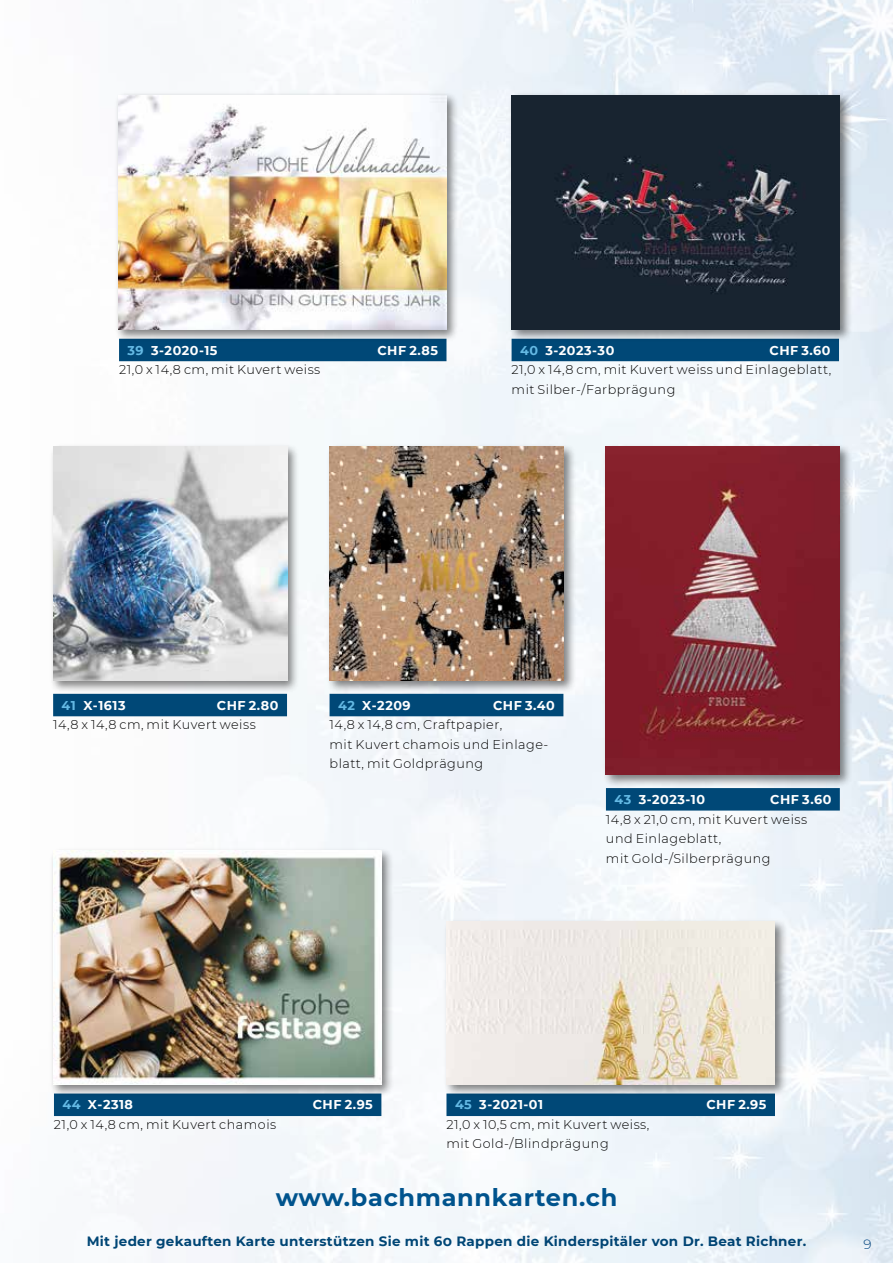
<style>
.page{position:relative;width:893px;height:1263px;background:#fff}
.page>*{position:absolute;margin:0;border:0;box-sizing:border-box;transform-origin:0 0}
.t1{font:700 24px "Montserrat";letter-spacing:.03em;color:#00538d}
.t2{font:700 13.5px "Montserrat";letter-spacing:.02em;color:#004877}
.t3{font:300 13.5px "Montserrat";color:#004985}
.t4{font:300 12.75px/19.5px "Montserrat";letter-spacing:.04em;color:#000}
.t5{font:700 12.75px "Montserrat";letter-spacing:.04em;color:#fff}
.s1{color:#64b9e4}
</style>
<div class="page">
<img style="left:53px;top:0;width:840px;height:1263px">
<div style="left:512px;top:339px;width:327px;height:22px;background:#004877"></div>
<div style="left:54px;top:1093px;width:327px;height:23px;background:#004877"></div>
<div style="left:53px;top:694px;width:234px;height:22px;background:#004877"></div>
<div style="left:330px;top:694px;width:233px;height:22px;background:#004877"></div>
<div style="left:606px;top:788px;width:234px;height:22px;background:#004877"></div>
<div style="left:119px;top:339px;width:327px;height:22px;background:#004877"></div>
<div style="left:446px;top:1093px;width:329px;height:23px;background:#004877"></div>
<div style="left:114px;top:92px;width:345px;height:250px;background:#000;opacity:.5"></div>
<img style="left:118px;top:95px;width:328px;height:234px">
<div style="left:508px;top:92px;width:344px;height:250px;background:#000;opacity:.5"></div>
<img style="left:512px;top:95px;width:328px;height:234px">
<div style="left:49px;top:847px;width:345px;height:250px;background:#000;opacity:.5"></div>
<img style="left:53px;top:850px;width:328px;height:234px">
<div style="left:443px;top:918px;width:344px;height:179px;background:#000;opacity:.5"></div>
<img style="left:446px;top:922px;width:329px;height:162px">
<div style="left:326px;top:443px;width:250px;height:250px;background:#000;opacity:.5"></div>
<img style="left:330px;top:446px;width:233px;height:234px">
<div style="left:49px;top:443px;width:250px;height:250px;background:#000;opacity:.5"></div>
<img style="left:53px;top:446px;width:234px;height:234px">
<div style="left:602px;top:443px;width:250px;height:344px;background:#000;opacity:.5"></div>
<img style="left:606px;top:446px;width:234px;height:329px">
<p class="t5" style="left:128px;top:341px;width:91px"><span class="s1">39</span> 3-2020-15</p>
<p class="t5" style="left:377px;top:341px;width:62px">CHF 2.85</p>
<p class="t4" style="left:119px;top:359px;width:203px">21,0 x 14,8 cm, mit Kuvert weiss</p>
<p class="t5" style="left:520px;top:341px;width:96px"><span class="s1">40</span> 3-2023-30</p>
<p class="t5" style="left:769px;top:341px;width:63px">CHF 3.60</p>
<p class="t4" style="left:512px;top:359px;width:321px">21,0 x 14,8 cm, mit Kuvert weiss und Einlageblatt, mit Silber-/Farbprägung</p>
<p class="t5" style="left:62px;top:696px;width:65px"><span class="s1">41</span> X-1613</p>
<p class="t5" style="left:217px;top:696px;width:63px">CHF 2.80</p>
<p class="t4" style="left:53px;top:714px;width:204px">14,8 x 14,8 cm, mit Kuvert weiss</p>
<p class="t5" style="left:338px;top:696px;width:74px"><span class="s1">42</span> X-2209</p>
<p class="t5" style="left:493px;top:696px;width:63px">CHF 3.40</p>
<p class="t4" style="left:330px;top:714px;width:220px">14,8 x 14,8 cm, Craftpapier,<br>mit Kuvert chamois und Einlage&shy;blatt, mit Goldprägung</p>
<p class="t5" style="left:614px;top:790px;width:92px"><span class="s1">43</span> 3-2023-10</p>
<p class="t5" style="left:770px;top:790px;width:63px">CHF 3.60</p>
<p class="t4" style="left:606px;top:809px;width:203px">14,8 x 21,0 cm, mit Kuvert weiss und Einlageblatt,<br>mit Gold-/Silberprägung</p>
<p class="t5" style="left:62px;top:1096px;width:72px"><span class="s1">44</span> X-2318</p>
<p class="t5" style="left:313px;top:1096px;width:62px">CHF 2.95</p>
<p class="t4" style="left:54px;top:1114px;width:224px">21,0 x 14,8 cm, mit Kuvert chamois</p>
<p class="t5" style="left:455px;top:1096px;width:90px"><span class="s1">45</span> 3-2021-01</p>
<p class="t5" style="left:706px;top:1096px;width:62px">CHF 2.95</p>
<p class="t4" style="left:446px;top:1114px;width:204px">21,0 x 10,5 cm, mit Kuvert weiss, mit Gold-/Blindprägung</p>
<h1 class="t1" style="left:276px;top:1180px;width:343px">www.bachmannkarten.ch</h1>
<p class="t2" style="left:87px;top:1231px;width:721px">Mit jeder gekauften Karte unterstützen Sie mit 60 Rappen die Kinderspitäler von Dr. Beat Richner.</p>
<p class="t3" style="left:864px;top:1234px;width:10px">9</p>
</div>
